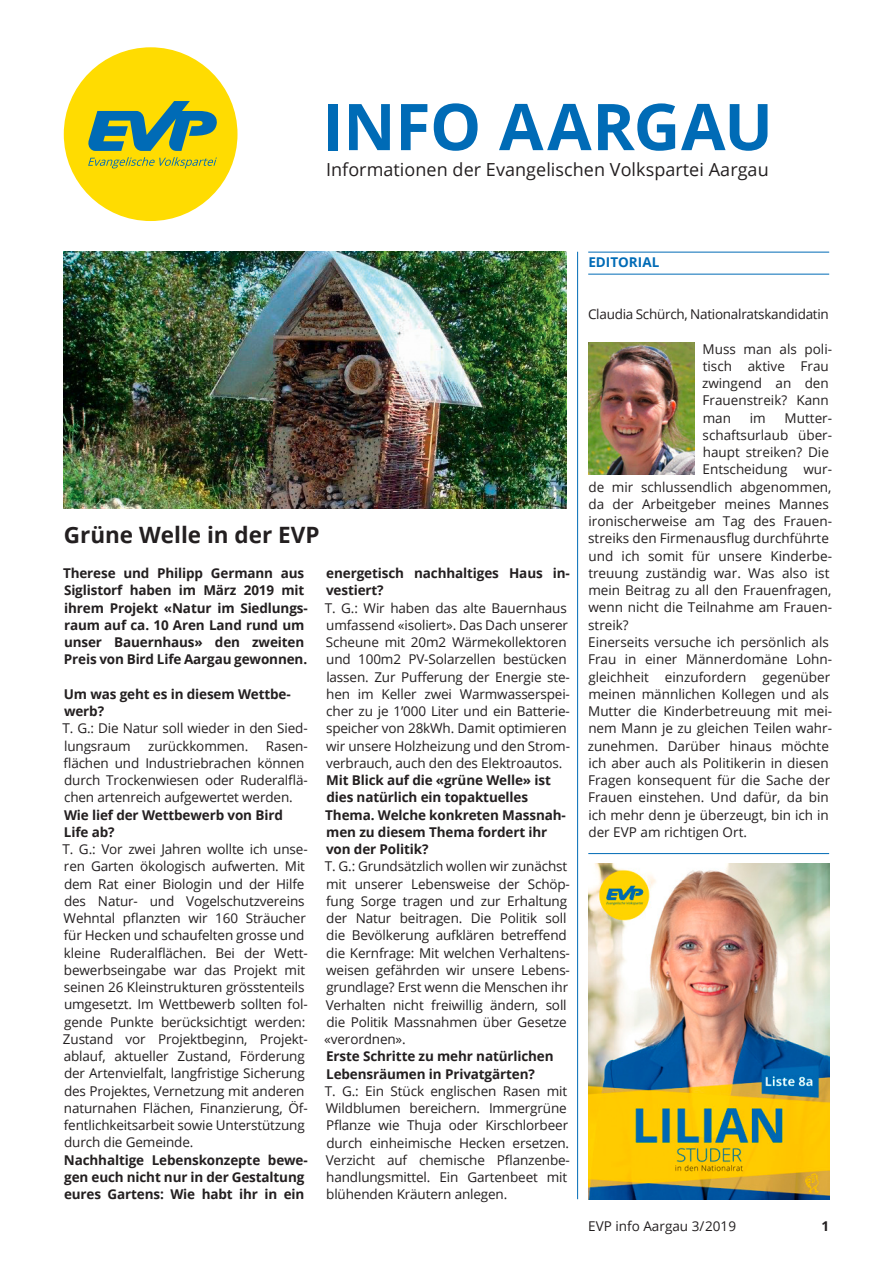
<style>
.page{position:relative;width:893px;height:1263px;background:#fff}
.page>*{position:absolute;margin:0;border:0;box-sizing:border-box;transform-origin:0 0}
.t1{font:700 64.5px "Open Sans";letter-spacing:-.005em;color:#006bb6}
.t2{font:700 22.5px "Open Sans";color:#231f20}
.t3{font:18px "Open Sans";letter-spacing:.005em;color:#231f20}
.t4{font:13.5px/17.2px "Open Sans";letter-spacing:-.01em;color:#231f20}
.t5{font:700 13.5px/17.2px "Open Sans";letter-spacing:-.01em;color:#231f20}
.t6{font:700 13.5px "Open Sans";color:#006bb6}
</style>
<div class="page">
<img style="left:64px;top:252px;width:503px;height:257px">
<img style="left:588px;top:343px;width:106px;height:131px">
<hr style="left:588px;top:252px;width:241px;height:1px;background:#006bb6">
<hr style="left:588px;top:274px;width:241px;height:1px;background:#006bb6">
<hr style="left:577px;top:252px;width:1px;height:947px;background:#006bb6">
<div style="left:64px;top:47px;width:173px;height:174px;background:#ffdc01;border-radius:50%"></div>
<svg style="left:88px;top:101px;width:129px;height:50px"></svg>
<svg style="left:88px;top:157px;width:129px;height:11px"></svg>
<img style="left:588px;top:864px;width:241px;height:335px">
<hr style="left:588px;top:853px;width:241px;height:1px;background:#006bb6">
<h1 class="t1" style="left:322px;top:81px;width:452px">INFO AARGAU</h1>
<h3 class="t3" style="left:326px;top:158px;width:444px">Informationen der Evangelischen Volkspartei Aargau</h3>
<h2 class="t2" style="left:64px;top:519px;width:257px">Grüne Welle in der EVP</h2>
<p class="t5" style="left:63px;top:564px;width:246px">Therese und Philipp Germann aus Siglistorf haben im März 2019 mit ihrem Projekt «Natur im Siedlungs&shy;raum auf ca. 10 Aren Land rund um unser Bauernhaus» den zweiten Preis von Bird Life Aargau gewonnen.</p>
<p class="t5" style="left:64px;top:685px;width:228px">Um was geht es in diesem Wettbe&shy;werb?</p>
<p class="t4" style="left:62px;top:719px;width:247px">T. G.: Die Natur soll wieder in den Sied&shy;lungsraum</p>
<p class="t4" style="left:148px;top:737px;width:102px">zurückkommen.</p>
<p class="t4" style="left:63px;top:737px;width:246px;text-indent:202px">Rasen&shy;flächen und Industriebrachen können durch Trockenwiesen oder Ruderalflä&shy;chen artenreich aufgewertet werden.</p>
<p class="t5" style="left:64px;top:806px;width:220px">Wie lief der Wettbewerb von Bird<br>Life ab?</p>
<p class="t4" style="left:62px;top:840px;width:247px">T. G.: Vor zwei Jahren wollte ich unse&shy;ren Garten ökologisch aufwerten. Mit dem Rat einer Biologin und der Hilfe des Natur- und Vogelschutzvereins Wehntal pflanzten wir 160 Sträucher für Hecken und schaufelten grosse und kleine Ruderalflächen. Bei der Wett&shy;bewerbseingabe war das Projekt mit seinen 26 Kleinstrukturen grösstenteils umgesetzt. Im Wettbewerb sollten fol&shy;gende Punkte berücksichtigt werden:<br>Zustand vor Projektbeginn, Projekt&shy;ablauf, aktueller Zustand, Förderung der Artenvielfalt, langfristige Sicherung des Projektes, Vernetzung mit anderen naturnahen Flächen, Finanzierung, Öf&shy;fentlichkeitsarbeit sowie Unterstützung durch die Gemeinde.</p>
<p class="t5" style="left:64px;top:1151px;width:245px">Nachhaltige Lebenskonzepte bewe&shy;gen euch nicht nur in der Gestaltung eures Gartens: Wie habt ihr in ein</p>
<p class="t5" style="left:326px;top:564px;width:245px">energetisch nachhaltiges Haus in&shy;vestiert?</p>
<p class="t4" style="left:325px;top:599px;width:247px">T. G.: Wir haben das alte Bauernhaus umfassend «isoliert». Das Dach unserer Scheune mit 20m2 Wärmekollektoren und 100m2 PV-Solarzellen bestücken lassen. Zur Pufferung der Energie ste&shy;hen im Keller zwei Warmwasserspei&shy;cher zu je 1’000 Liter und ein Batterie&shy;speicher von 28kWh. Damit optimieren wir unsere Holzheizung und den Strom&shy;verbrauch, auch den des Elektroautos.</p>
<p class="t5" style="left:325px;top:771px;width:242px">Mit Blick auf die «grüne Welle» ist dies natürlich ein topaktuelles<br>Thema. Welche konkreten Massnah&shy;men zu diesem Thema fordert ihr von der Politik?</p>
<p class="t4" style="left:324px;top:857px;width:247px">T. G.: Grundsätzlich wollen wir zunächst mit unserer Lebensweise der Schöp&shy;fung Sorge tragen und zur Erhaltung der Natur beitragen. Die Politik soll die Bevölkerung aufklären betreffend die Kernfrage: Mit welchen Verhaltens&shy;weisen gefährden wir unsere Lebens&shy;grundlage? Erst wenn die Menschen ihr Verhalten nicht freiwillig ändern, soll die Politik Massnahmen über Gesetze «verordnen».</p>
<p class="t5" style="left:326px;top:1047px;width:229px">Erste Schritte zu mehr natürlichen<br>Lebensräumen in Privatgärten?</p>
<p class="t4" style="left:325px;top:1082px;width:247px">T. G.: Ein Stück englischen Rasen mit Wildblumen bereichern. Immergrüne Pflanze wie Thuja oder Kirschlorbeer durch einheimische Hecken ersetzen.<br>Verzicht auf chemische Pflanzenbe&shy;handlungsmittel. Ein Gartenbeet mit blühenden Kräutern anlegen.</p>
<p class="t6" style="left:588px;top:253px;width:72px">EDITORIAL</p>
<p class="t4" style="left:588px;top:305px;width:242px">Claudia Schürch, Nationalratskandidatin</p>
<p class="t4" style="left:702px;top:340px;width:132px">Muss man als poli&shy;tisch aktive Frau zwingend an den<br>Frauenstreik? Kann man</p>
<p class="t4" style="left:750px;top:409px;width:17px">im</p>
<p class="t4" style="left:785px;top:409px;width:49px">Mutter-</p>
<p class="t4" style="left:703px;top:426px;width:131px">schaftsurlaub über-</p>
<p class="t4" style="left:703px;top:443px;width:128px">haupt streiken? Die</p>
<p class="t4" style="left:703px;top:461px;width:131px">Entscheidung wur-</p>
<p class="t4" style="left:588px;top:478px;width:245px">de mir schlussendlich abgenommen,</p>
<p class="t4" style="left:588px;top:495px;width:242px">da der Arbeitgeber meines Mannes</p>
<p class="t4" style="left:588px;top:512px;width:245px">ironischerweise am Tag des Frauen-</p>
<p class="t4" style="left:588px;top:530px;width:242px">streiks den Firmenausflug durchführte</p>
<p class="t4" style="left:588px;top:547px;width:245px">und ich somit für unsere Kinderbe-</p>
<p class="t4" style="left:588px;top:564px;width:243px">treuung zuständig war. Was also ist</p>
<p class="t4" style="left:588px;top:581px;width:245px">mein Beitrag zu all den Frauenfragen,</p>
<p class="t4" style="left:588px;top:599px;width:245px">wenn nicht die Teilnahme am Frauen-</p>
<p class="t4" style="left:588px;top:616px;width:42px">streik?</p>
<p class="t4" style="left:588px;top:633px;width:242px">Einerseits versuche ich persönlich als</p>
<p class="t4" style="left:588px;top:650px;width:245px">Frau in einer Männerdomäne Lohn-</p>
<p class="t4" style="left:588px;top:668px;width:243px">gleichheit einzufordern gegenüber</p>
<p class="t4" style="left:588px;top:685px;width:242px">meinen männlichen Kollegen und als</p>
<p class="t4" style="left:588px;top:702px;width:245px">Mutter die Kinderbetreuung mit mei-</p>
<p class="t4" style="left:588px;top:719px;width:245px">nem Mann je zu gleichen Teilen wahr-</p>
<p class="t4" style="left:588px;top:737px;width:243px">zunehmen. Darüber hinaus möchte</p>
<p class="t4" style="left:588px;top:754px;width:242px">ich aber auch als Politikerin in diesen</p>
<p class="t4" style="left:588px;top:771px;width:244px">Fragen konsequent für die Sache der</p>
<p class="t4" style="left:588px;top:788px;width:242px">Frauen einstehen. Und dafür, da bin</p>
<p class="t4" style="left:588px;top:806px;width:242px">ich mehr denn je überzeugt, bin ich in</p>
<p class="t4" style="left:588px;top:823px;width:160px">der EVP am richtigen Ort.</p>
<p class="t4" style="left:588px;top:1217px;width:149px">EVP info Aargau 3/2019</p>
<p class="t5" style="left:821px;top:1217px;width:9px">1</p>
</div>
